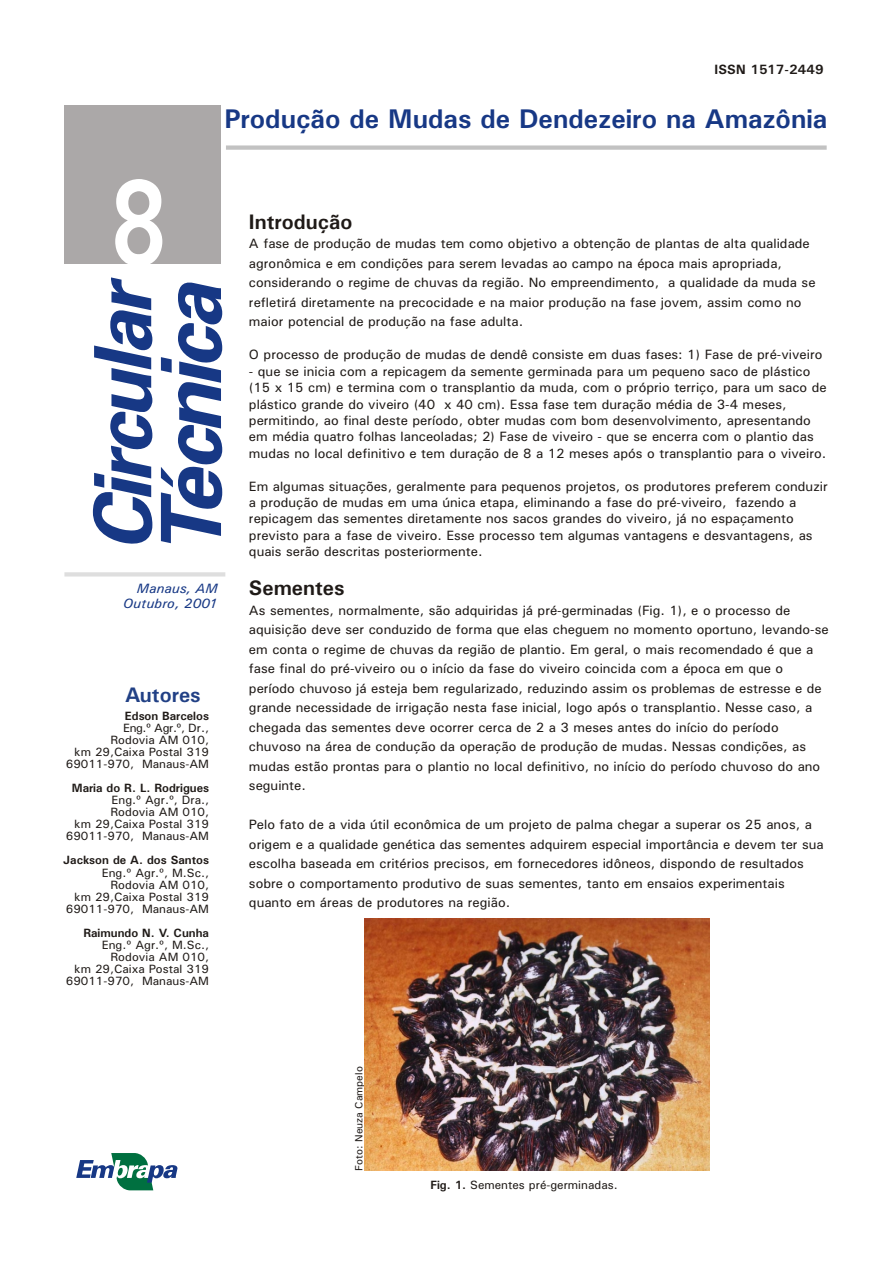
<style>
.page{position:relative;width:894px;height:1263px;background:#fff}
.page>*{position:absolute;margin:0;border:0;box-sizing:border-box;transform-origin:0 0}
.t1{font:700 122.4px "Univers";color:#fff;scale:.72 1}
.t2{font:700 27px "Univers";color:#173885}
.t3{font:700 21px "Univers";color:#1f1a17}
.t4{font:700 21px "Univers";color:#214085}
.t5{font:13.5px/19.5px "Univers";color:#1f1a17}
.t6{font:italic 13.5px/15px "Univers";letter-spacing:.015em;color:#173885;text-align:right}
.t7{font:700 13.5px "Univers";letter-spacing:.015em;color:#1f1a17}
.t8{font:12px/12px "Univers";color:#1f1a17;text-align:right}
.t9{font:700 12px "Univers";color:#1f1a17}
.t10{font:10.5px "Univers";color:#1f1a17}
.s1{font-weight:700}
</style>
<div class="page">
<div style="left:64px;top:105px;width:156px;height:159px;background:#aba8a8"></div>
<svg style="left:93px;top:277px;width:129px;height:267px"></svg>
<div style="left:64px;top:572px;width:161px;height:5px;background:#dedede"></div>
<svg style="left:76px;top:1153px;width:102px;height:37px"></svg>
<div style="left:226px;top:145px;width:601px;height:5px;background:#c2c2c2"></div>
<img style="left:364px;top:918px;width:345px;height:252px">
<p class="t7" style="left:714px;top:65px;width:111px">ISSN 1517-2449</p>
<h2 class="t2" style="left:224px;top:110px;width:604px">Produção de Mudas de Dendezeiro na Amazônia</h2>
<h1 class="t1" style="left:111px;top:180px;width:78px">8</h1>
<p class="t6" style="left:123px;top:582px;width:96px">Manaus, AM<br>Outubro, 2001</p>
<h3 class="t4" style="left:125px;top:687px;width:77px">Autores</h3>
<p class="t9" style="left:125px;top:712px;width:86px">Edson Barcelos</p>
<p class="t8" style="left:66px;top:723px;width:145px">Eng.º Agr.º, Dr.,<br>Rodovia AM 010,<br>km 29,Caixa Postal 319<br>69011-970, Manaus-AM</p>
<p class="t9" style="left:72px;top:784px;width:139px">Maria do R. L. Rodrigues</p>
<p class="t8" style="left:66px;top:795px;width:145px">Eng.º Agr.º, Dra.,<br>Rodovia AM 010,<br>km 29,Caixa Postal 319<br>69011-970, Manaus-AM</p>
<p class="t9" style="left:64px;top:856px;width:147px">Jackson de A. dos Santos</p>
<p class="t8" style="left:66px;top:868px;width:145px">Eng.º Agr.º, M.Sc.,<br>Rodovia AM 010,<br>km 29,Caixa Postal 319<br>69011-970, Manaus-AM</p>
<p class="t9" style="left:83px;top:928px;width:127px">Raimundo N. V. Cunha</p>
<p class="t8" style="left:66px;top:940px;width:145px">Eng.º Agr.º, M.Sc.,<br>Rodovia AM 010,<br>km 29,Caixa Postal 319<br>69011-970, Manaus-AM</p>
<h3 class="t3" style="left:249px;top:214px;width:105px">Introdução</h3>
<p class="t5" style="left:249px;top:235px;width:568px">A fase de produção de mudas tem como objetivo a obtenção de plantas de alta qualidade agronômica e em condições para serem levadas ao campo na época mais apropriada, considerando o regime de chuvas da região. No empreendimento, a qualidade da muda se refletirá diretamente na precocidade e na maior produção na fase jovem, assim como no maior potencial de produção na fase adulta.</p>
<p class="t5" style="left:249px;top:346px;width:575px">O processo de produção de mudas de dendê consiste em duas fases: 1) Fase de pré-viveiro</p>
<p class="t5" style="left:249px;top:364px;width:579px;line-height:16.4px">- que se inicia com a repicagem da semente germinada para um pequeno saco de plástico (15 x 15 cm) e termina com o transplantio da muda, com o próprio terriço, para um saco de plástico grande do viveiro (40 x 40 cm). Essa fase tem duração média de 3-4 meses, permitindo, ao final deste período, obter mudas com bom desenvolvimento, apresentando em média quatro folhas lanceoladas; 2) Fase de viveiro - que se encerra com o plantio das mudas no local definitivo e tem duração de 8 a 12 meses após o transplantio para o viveiro.</p>
<p class="t5" style="left:249px;top:479px;width:580px;line-height:16.4px">Em algumas situações, geralmente para pequenos projetos, os produtores preferem conduzir a produção de mudas em uma única etapa, eliminando a fase do pré-viveiro, fazendo a repicagem das sementes diretamente nos sacos grandes do viveiro, já no espaçamento previsto para a fase de viveiro. Esse processo tem algumas vantagens e desvantagens, as quais serão descritas posteriormente.</p>
<h3 class="t3" style="left:249px;top:581px;width:97px">Sementes</h3>
<p class="t5" style="left:249px;top:602px;width:581px">As sementes, normalmente, são adquiridas já pré-germinadas (Fig. 1), e o processo de aquisição deve ser conduzido de forma que elas cheguem no momento oportuno, levando-se em conta o regime de chuvas da região de plantio. Em geral, o mais recomendado é que a fase final do pré-viveiro ou o início da fase do viveiro coincida com a época em que o período chuvoso já esteja bem regularizado, reduzindo assim os problemas de estresse e de grande necessidade de irrigação nesta fase inicial, logo após o transplantio. Nesse caso, a chegada das sementes deve ocorrer cerca de 2 a 3 meses antes do início do período chuvoso na área de condução da operação de produção de mudas. Nessas condições, as mudas estão prontas para o plantio no local definitivo, no início do período chuvoso do ano seguinte.</p>
<p class="t5" style="left:249px;top:816px;width:576px">Pelo fato de a vida útil econômica de um projeto de palma chegar a superar os 25 anos, a origem e a qualidade genética das sementes adquirem especial importância e devem ter sua escolha baseada em critérios precisos, em fornecedores idôneos, dispondo de resultados sobre o comportamento produtivo de suas sementes, tanto em ensaios experimentais quanto em áreas de produtores na região.</p>
<p class="t10" style="left:355px;top:1171px;width:106px;rotate:-90deg">Foto: Neuza Campelo</p>
<p class="t8" style="left:430px;top:1180px;width:189px"><span class="s1">Fig. 1.</span> Sementes pré-germinadas.</p>
</div>
